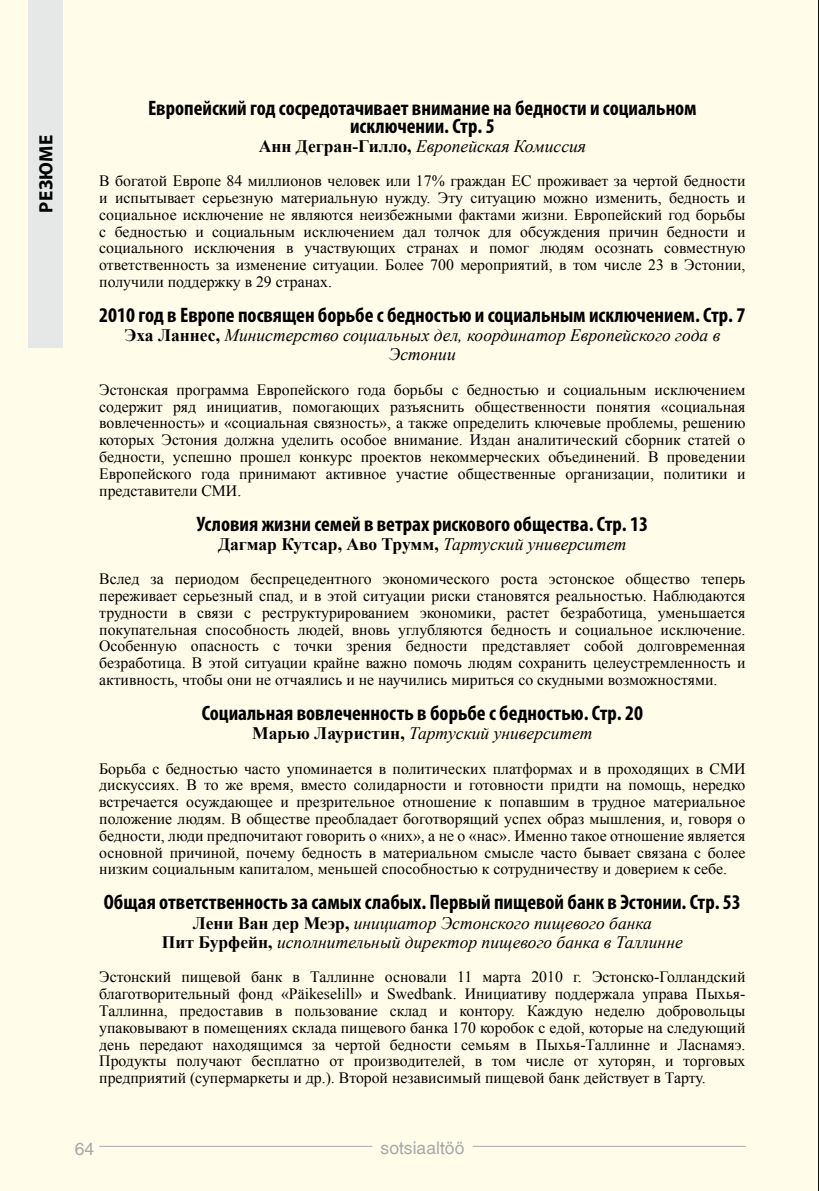
<style>
.page{position:relative;width:819px;height:1191px;background:#fffde9}
.page>*{position:absolute;margin:0;border:0;box-sizing:border-box;transform-origin:0 0}
.t1{font:700 condensed 21px/17.5px "Myriad Pro";color:#000;text-align:center}
.t2{font:700 19.25px "Myriad Pro";letter-spacing:.02em;color:#000}
.t3{font:italic 17.5px/19.2px "Times New Roman";color:#000;text-align:center}
.t4{font:700 17.5px "Times New Roman";color:#000}
.t5{font:17.5px "Switzerland Plain";color:#a6a8aa}
.t6{font:15.75px/16.8px "Times New Roman";color:#000;text-align:justify}
.s1{font-weight:700;font-style:normal}
.s2{font-weight:400;font-style:italic}
</style>
<div class="page">
<div style="left:29px;top:0;width:34px;height:347px;background:#e6e7e7"></div>
<hr style="left:99px;top:1145px;width:273px;height:1px;background:#a6a8aa">
<hr style="left:472px;top:1145px;width:273px;height:1px;background:#a6a8aa">
<p class="t2" style="left:33px;top:213px;width:80px;rotate:-90deg">РЕЗЮМЕ</p>
<h1 class="t1" style="left:148px;top:99px;width:550px">Европейский год сосредотачивает внимание на бедности и социальном исключении. Стр. 5</h1>
<p class="t3" style="left:259px;top:136px;width:329px"><span class="s1">Анн Дегран-Гилло,</span> Европейская Комиссия</p>
<p class="t6" style="left:99px;top:172px;width:647px">В богатой Европе 84 миллионов человек или 17% граждан ЕС проживает за чертой бедности и испытывает серьезную материальную нужду. Эту ситуацию можно изменить, бедность и социальное исключение не являются неизбежными фактами жизни. Европейский год борьбы с бедностью и социальным исключением дал толчок для обсуждения причин бедности и социального исключения в участвующих странах и помог людям осознать совместную ответственность за изменение ситуации. Более 700 мероприятий, в том числе 23 в Эстонии, получили поддержку в 29 странах.</p>
<h1 class="t1" style="left:99px;top:306px;width:647px">2010 год в Европе посвящен борьбе с бедностью и социальным исключением. Стр. 7</h1>
<p class="t3" style="left:124px;top:325px;width:597px"><span class="s1">Эха Ланнес,</span> Министерство социальных дел, координатор Европейского года в<br>Эстонии</p>
<p class="t6" style="left:99px;top:381px;width:647px">Эстонская программа Европейского года борьбы с бедностью и социальным исключением содержит ряд инициатив, помогающих разъяснить общественности понятия «социальная вовлеченность» и «социальная связность», а также определить ключевые проблемы, решению которых Эстония должна уделить особое внимание. Издан аналитический сборник статей о бедности, успешно прошел конкурс проектов некоммерческих объединений. В проведении Европейского года принимают активное участие общественные организации, политики и представители СМИ.</p>
<h1 class="t1" style="left:197px;top:514px;width:453px">Условия жизни семей в ветрах рискового общества. Стр. 13</h1>
<p class="t4" style="left:218px;top:532px;width:410px">Дагмар Кутсар, Аво Трумм, <span class="s2">Тартуский университет</span></p>
<p class="t6" style="left:99px;top:570px;width:647px">Вслед за периодом беспрецедентного экономического роста эстонское общество теперь переживает серьезный спад, и в этой ситуации риски становятся реальностью. Наблюдаются трудности в связи с реструктурированием экономики, растет безработица, уменьшается покупательная способность людей, вновь углубляются бедность и социальное исключение.<br>Особенную опасность с точки зрения бедности представляет собой долговременная безработица. В этой ситуации крайне важно помочь людям сохранить целеустремленность и активность, чтобы они не отчаялись и не научились мириться со скудными возможностями.</p>
<h1 class="t1" style="left:202px;top:704px;width:442px">Социальная вовлеченность в борьбе с бедностью. Стр. 20</h1>
<p class="t3" style="left:252px;top:723px;width:341px"><span class="s1">Марью Лауристин,</span> Тартуский университет</p>
<p class="t6" style="left:99px;top:759px;width:647px">Борьба с бедностью часто упоминается в политических платформах и в проходящих в СМИ дискуссиях. В то же время, вместо солидарности и готовности придти на помощь, нередко встречается осуждающее и презрительное отношение к попавшим в трудное материальное положение людям. В обществе преобладает боготворящий успех образ мышления, и, говоря о бедности, люди предпочитают говорить о «них», а не о «нас». Именно такое отношение является основной причиной, почему бедность в материальном смысле часто бывает связана с более низким социальным капиталом, меньшей способностью к сотрудничеству и доверием к себе.</p>
<h1 class="t1" style="left:104px;top:893px;width:638px">Общая ответственность за самых слабых. Первый пищевой банк в Эстонии. Стр. 53</h1>
<p class="t3" style="left:162px;top:912px;width:522px"><span class="s1">Лени Ван дер Меэр,</span> инициатор Эстонского пищевого банка<br><span class="s1">Пит Бурфейн,</span> исполнительный директор пищевого банка в Таллинне</p>
<p class="t6" style="left:99px;top:968px;width:647px">Эстонский пищевой банк в Таллинне основали 11 марта 2010 г. Эстонско-Голландский благотворительный фонд «Päikeselill» и Swedbank. Инициативу поддержала управа Пыхья-Таллинна, предоставив в пользование склад и контору. Каждую неделю добровольцы упаковывают в помещениях склада пищевого банка 170 коробок с едой, которые на следующий день передают находящимся за чертой бедности семьям в Пыхья-Таллинне и Ласнамяэ.<br>Продукты получают бесплатно от производителей, в том числе от хуторян, и торговых предприятий (супермаркеты и др.). Второй независимый пищевой банк действует в Тарту.</p>
<p class="t5" style="left:75px;top:1138px;width:21px">64</p>
<p class="t5" style="left:380px;top:1137px;width:85px">sotsiaaltöö</p>
</div>
